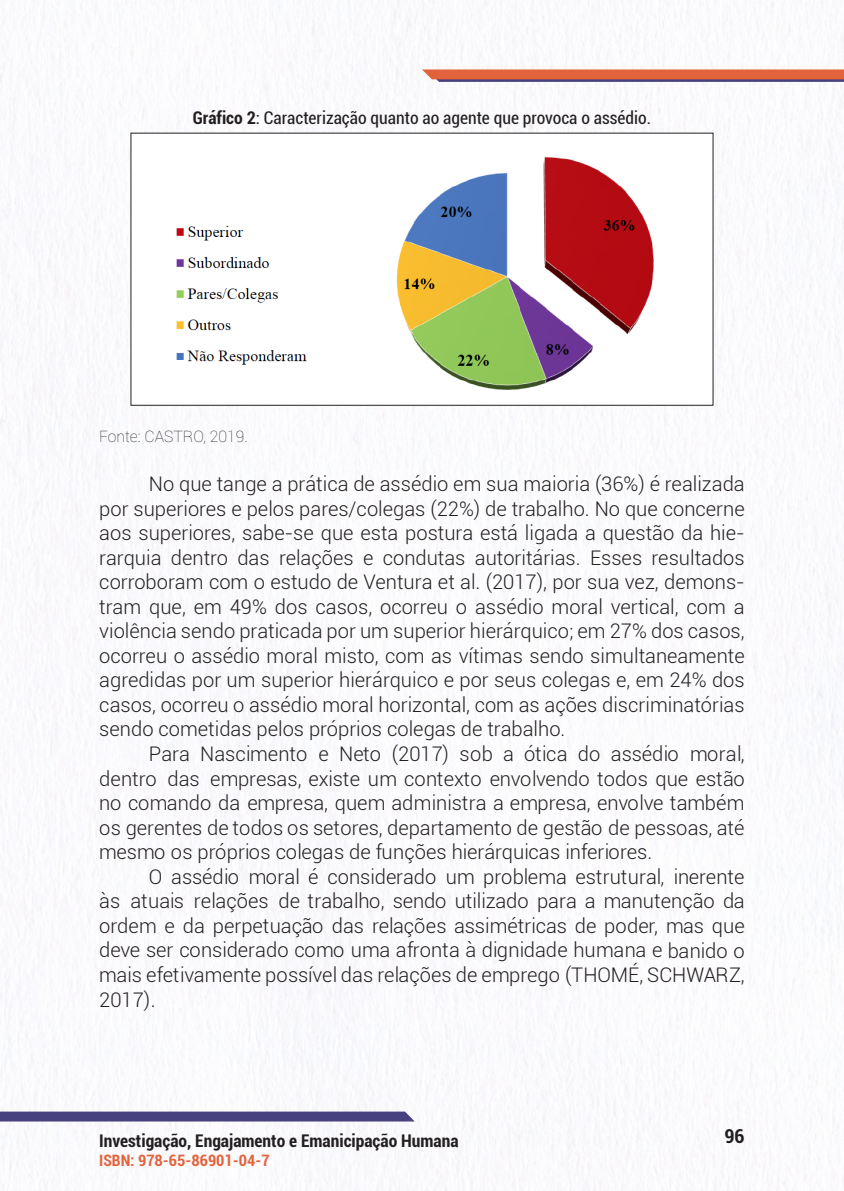
<style>
.page{position:relative;width:844px;height:1191px;background:#fff}
.page>*{position:absolute;margin:0;border:0;box-sizing:border-box;transform-origin:0 0}
._7_Corpo{font:300 20.12px/24.5px "Roboto";color:#231f20;text-align:justify}
.t1{font:700 condensed 19.25px "Roboto";color:#231f20}
._9_Legenda{font:condensed 17.5px "Roboto";color:#231f20}
.t2{font:700 condensed 17.5px "Roboto";color:#231f20}
.t3{font:700 condensed 15.75px "Roboto";color:#e2623c}
._10_Fonte{font:100 15.75px "Roboto";color:#231f20}
.s1{font-weight:700}
</style>
<div class="page">
<img style="left:0;top:0;width:843px;height:1191px">
<svg style="left:422px;top:69px;width:421px;height:13px;background:#c66553"></svg>
<svg style="left:0;top:1111px;width:414px;height:10px;background:#534d87"></svg>
<img style="left:133px;top:135px;width:578px;height:268px">
<p class="_9_Legenda" style="left:193px;top:105px;width:459px"><span class="s1">Gráfico 2</span>: Caracterização quanto ao agente que provoca o assédio.</p>
<p class="_10_Fonte" style="left:99px;top:426px;width:150px">Fonte: CASTRO, 2019.</p>
<p class="_7_Corpo" style="left:99px;top:471px;width:646px;text-indent:50px">No que tange a prática de assédio em sua maioria (36%) é realizada por superiores e pelos pares/colegas (22%) de trabalho. No que concerne aos superiores, sabe-se que esta postura está ligada a questão da hie&shy;rarquia dentro das relações e condutas autoritárias. Esses resultados corroboram com o estudo de Ventura et al. (2017), por sua vez, demons&shy;tram que, em 49% dos casos, ocorreu o assédio moral vertical, com a violência sendo praticada por um superior hierárquico; em 27% dos casos, ocorreu o assédio moral misto, com as vítimas sendo simultaneamente agredidas por um superior hierárquico e por seus colegas e, em 24% dos casos, ocorreu o assédio moral horizontal, com as ações discriminatórias sendo cometidas pelos próprios colegas de trabalho.</p>
<p class="_7_Corpo" style="left:99px;top:741px;width:646px;text-indent:50px">Para Nascimento e Neto (2017) sob a ótica do assédio moral, dentro das empresas, existe um contexto envolvendo todos que estão no comando da empresa, quem administra a empresa, envolve também os gerentes de todos os setores, departamento de gestão de pessoas, até mesmo os próprios colegas de funções hierárquicas inferiores.</p>
<p class="_7_Corpo" style="left:99px;top:863px;width:646px;text-indent:50px">O assédio moral é considerado um problema estrutural, inerente às atuais relações de trabalho, sendo utilizado para a manutenção da ordem e da perpetuação das relações assimétricas de poder, mas que deve ser considerado como uma afronta à dignidade humana e banido o mais efetivamente possível das relações de emprego (THOMÉ, SCHWARZ, 2017).</p>
<p class="t2" style="left:99px;top:1129px;width:361px">Investigação, Engajamento e Emanicipação Humana</p>
<p class="t1" style="left:724px;top:1122px;width:22px">96</p>
<p class="t3" style="left:99px;top:1149px;width:172px">ISBN: 978-65-86901-04-7</p>
</div>
